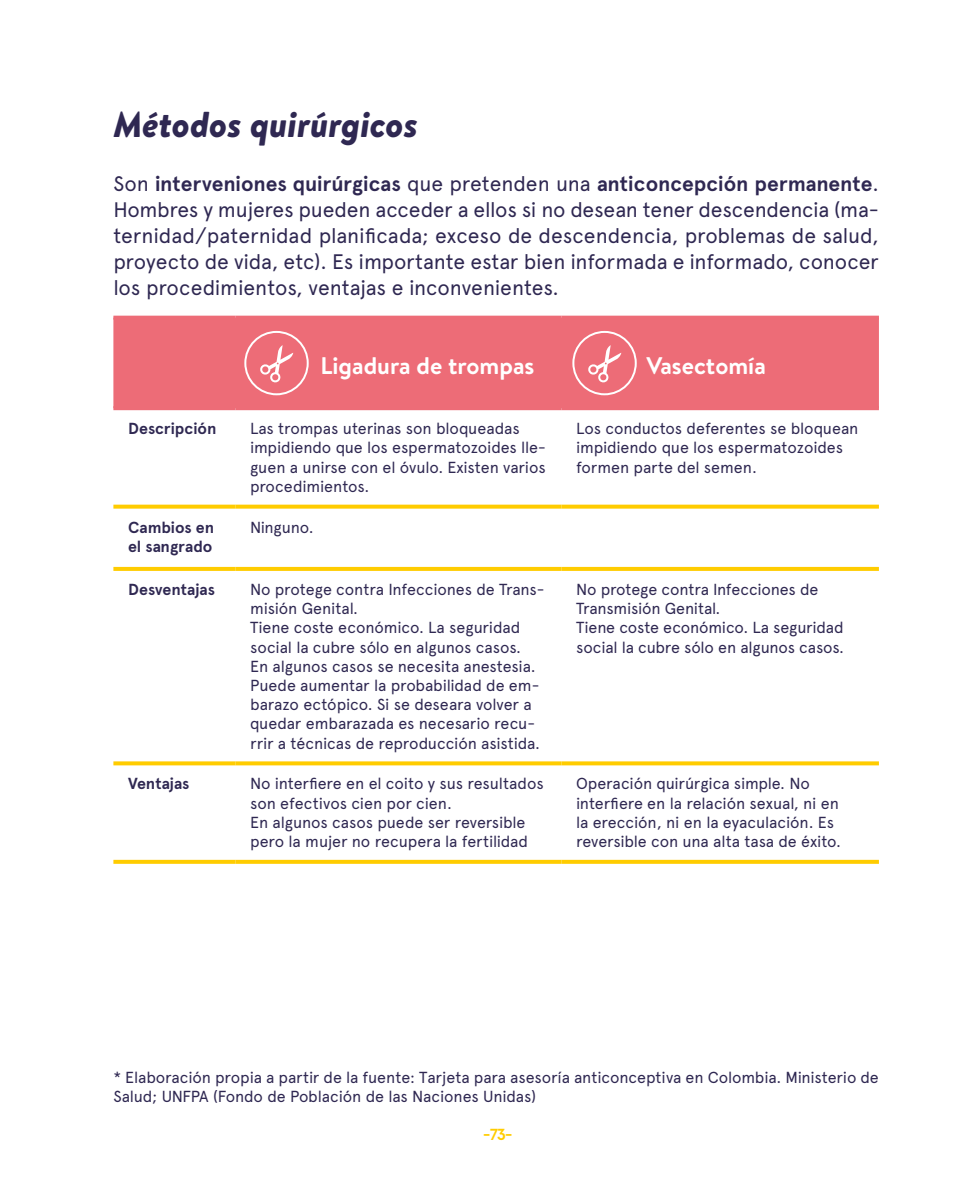
<style>
.page{position:relative;width:964px;height:1191px;background:#fff}
.page>*{position:absolute;margin:0;border:0;box-sizing:border-box;transform-origin:0 0}
.t1{font:italic 900 36px "Brandon Text";color:#2f2852}
.t2{font:700 24px "Brandon Text";color:#fff}
.t3{font:21px/26px "Apercu";letter-spacing:-.005em;color:#2f2852;text-align:justify}
.t4{font:16px/19.2px "Apercu";letter-spacing:-.01em;color:#2f2852}
.t5{font:700 16px/19.2px "Apercu";color:#2f2852}
.t6{font:700 16px "Apercu Mono";color:#fc0}
.s1{font-weight:700}
</style>
<div class="page">
<div style="left:113px;top:320px;width:766px;height:86px;background:#ed6c77"></div>
<hr style="left:113px;top:316px;width:122px;height:4px;background:#ed6c77">
<hr style="left:235px;top:316px;width:326px;height:4px;background:#ed6c77">
<hr style="left:561px;top:316px;width:318px;height:4px;background:#ed6c77">
<svg style="left:113px;top:504px;width:122px;height:4px"></svg>
<svg style="left:235px;top:504px;width:326px;height:4px"></svg>
<svg style="left:561px;top:504px;width:318px;height:4px"></svg>
<svg style="left:113px;top:567px;width:122px;height:4px"></svg>
<svg style="left:235px;top:567px;width:326px;height:4px"></svg>
<svg style="left:561px;top:567px;width:318px;height:4px"></svg>
<svg style="left:113px;top:761px;width:122px;height:4px"></svg>
<svg style="left:235px;top:761px;width:326px;height:4px"></svg>
<svg style="left:561px;top:761px;width:318px;height:4px"></svg>
<svg style="left:113px;top:860px;width:122px;height:4px"></svg>
<svg style="left:235px;top:860px;width:326px;height:4px"></svg>
<svg style="left:561px;top:860px;width:318px;height:4px"></svg>
<hr style="left:113px;top:406px;width:122px;height:4px;background:#ed6c77">
<hr style="left:235px;top:406px;width:326px;height:4px;background:#ed6c77">
<hr style="left:561px;top:406px;width:318px;height:4px;background:#ed6c77">
<div style="left:244px;top:331px;width:65px;height:64px;border:2px solid #fff;border-radius:50%"></div>
<svg style="left:259px;top:344px;width:35px;height:39px"></svg>
<div style="left:572px;top:331px;width:65px;height:64px;border:2px solid #fff;border-radius:50%"></div>
<svg style="left:587px;top:344px;width:35px;height:39px"></svg>
<h1 class="t1" style="left:113px;top:99px;width:306px">Métodos quirúrgicos</h1>
<p class="t3" style="left:113px;top:171px;width:767px">Son <span class="s1">interveniones quirúrgicas</span> que pretenden una <span class="s1">anticoncepción permanente</span>.<br>Hombres y mujeres pueden acceder a ellos si no desean tener descendencia (ma&shy;ternidad/paternidad planificada; exceso de descendencia, problemas de salud, proyecto de vida, etc). Es importante estar bien informada e informado, conocer los procedimientos, ventajas e inconvenientes.</p>
<h2 class="t2" style="left:320px;top:349px;width:216px">Ligadura de trompas</h2>
<h2 class="t2" style="left:646px;top:349px;width:121px">Vasectomía</h2>
<p class="t5" style="left:128px;top:419px;width:90px">Descripción</p>
<p class="t4" style="left:250px;top:419px;width:297px">Las trompas uterinas son bloqueadas impidiendo que los espermatozoides lle&shy;guen a unirse con el óvulo. Existen varios procedimientos.</p>
<p class="t4" style="left:576px;top:419px;width:284px">Los conductos deferentes se bloquean impidiendo que los espermatozoides formen parte del semen.</p>
<p class="t5" style="left:128px;top:517px;width:87px">Cambios en el sangrado</p>
<p class="t4" style="left:250px;top:517px;width:65px">Ninguno.</p>
<p class="t5" style="left:128px;top:580px;width:88px">Desventajas</p>
<p class="t4" style="left:250px;top:579px;width:296px">No protege contra Infecciones de Trans&shy;misión Genital.<br>Tiene coste económico. La seguridad social la cubre sólo en algunos casos.<br>En algunos casos se necesita anestesia.<br>Puede aumentar la probabilidad de em&shy;barazo ectópico. Si se deseara volver a quedar embarazada es necesario recu&shy;rrir a técnicas de reproducción asistida.</p>
<p class="t4" style="left:576px;top:579px;width:269px">No protege contra Infecciones de<br>Transmisión Genital.<br>Tiene coste económico. La seguridad social la cubre sólo en algunos casos.</p>
<p class="t5" style="left:128px;top:774px;width:63px">Ventajas</p>
<p class="t4" style="left:250px;top:774px;width:295px">No interfiere en el coito y sus resultados son efectivos cien por cien.<br>En algunos casos puede ser reversible pero la mujer no recupera la fertilidad</p>
<p class="t4" style="left:576px;top:774px;width:266px">Operación quirúrgica simple. No interfiere en la relación sexual, ni en la erección, ni en la eyaculación. Es reversible con una alta tasa de éxito.</p>
<p class="t4" style="left:113px;top:1067px;width:767px">* Elaboración propia a partir de la fuente: Tarjeta para asesoría anticonceptiva en Colombia. Ministerio de<br>Salud; UNFPA (Fondo de Población de las Naciones Unidas)</p>
<p class="t6" style="left:482px;top:1122px;width:33px">-73-</p>
</div>
